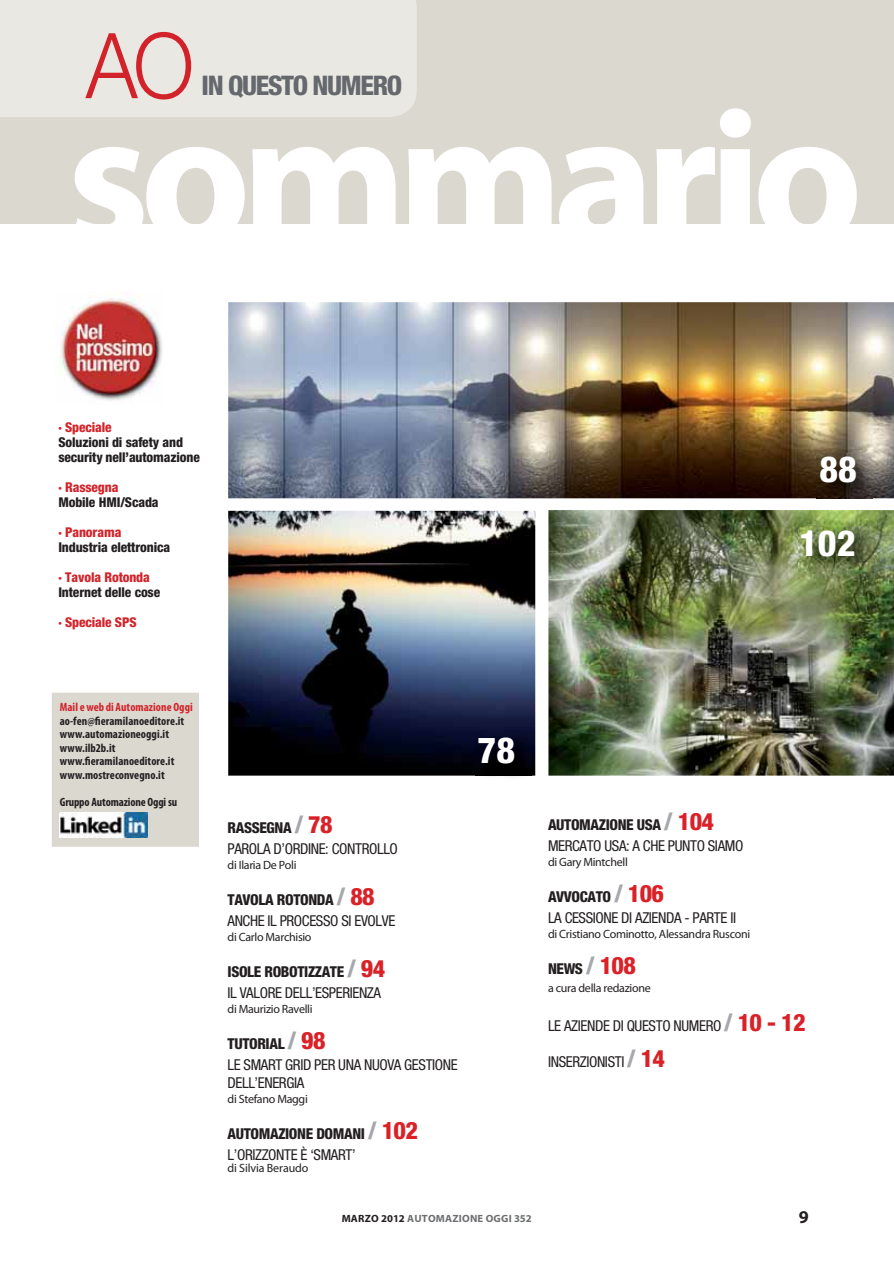
<style>
.page{position:relative;width:894px;height:1264px;background:#fff}
.page>*{position:absolute;margin:0;border:0;box-sizing:border-box;transform-origin:0 0}
.t1{font:700 192.45px "Myriad Pro";letter-spacing:-.05em;color:#fff}
.t2{font:300 90.9px "Helvetica Neue LT";color:#d2232a;scale:.9 1}
.t3{font:800 condensed 36px "Helvetica Neue LT";color:#fff}
.t4{font:800 condensed 27px "Helvetica Neue LT";letter-spacing:-.05em;color:#65696e}
.t5{font:700 18px "Myriad Pro";color:#231f20}
.t6{font:condensed 15px/21px "Helvetica Neue LT";letter-spacing:-.025em;color:#231f20}
.t7{font:800 condensed 15px "Helvetica Neue LT";color:#231f20}
.t8{font:800 condensed 13.5px/15px "Helvetica Neue LT";letter-spacing:-.01em;color:#231f20}
.t9{font:800 condensed 13.5px "Helvetica Neue LT";letter-spacing:-.01em;color:#d2232a}
.t10{font:12px "Myriad Pro";letter-spacing:-.025em;color:#231f20}
.t11{font:700 condensed 12px/13.5px "Myriad Pro";letter-spacing:.005em;color:#231f20}
.t12{font:700 condensed 12px "Myriad Pro";letter-spacing:.005em;color:#d2232a}
.t13{font:700 10.5px "Myriad Pro";letter-spacing:.02em;color:#6d6e70}
.s1{font-weight:800}
.s2{font-weight:800;font-size:24px;color:#a6a8ac}
.s3{font-weight:800;font-size:24px;color:#da2128}
.s4{font-size:24px;color:#a6a8ac}
.s5{font-size:24px;color:#da2128}
.s6{color:#231f20}
</style>
<div class="page">
<div style="left:0;top:0;width:894px;height:224px;background:#dbd8d0"></div>
<div style="left:0;top:0;width:417px;height:117px;background:#eae8e3"></div>
<img style="left:59px;top:298px;width:103px;height:103px">
<img style="left:228px;top:511px;width:307px;height:264px">
<img style="left:475px;top:734px;width:56px;height:44px">
<img style="left:228px;top:302px;width:666px;height:196px">
<img style="left:816px;top:453px;width:57px;height:46px">
<div style="left:52px;top:692px;width:147px;height:154px;background:#dbd8d0"></div>
<svg style="left:59px;top:813px;width:2px;height:24px"></svg>
<img style="left:61px;top:813px;width:86px;height:24px">
<img style="left:548px;top:510px;width:346px;height:265px">
<img style="left:798px;top:526px;width:72px;height:47px">
<h2 class="t2" style="left:86px;top:33px;width:122px">AO</h2>
<h3 class="t4" style="left:202px;top:76px;width:202px">IN QUESTO NUMERO</h3>
<h1 class="t1" style="left:66px;top:64px;width:798px">sommario</h1>
<p class="t9" style="left:58px;top:422px;width:55px">· Speciale</p>
<p class="t8" style="left:58px;top:436px;width:143px">Soluzioni di safety and security nell’automazione</p>
<p class="t9" style="left:58px;top:482px;width:62px">· Rassegna</p>
<p class="t8" style="left:58px;top:496px;width:102px">Mobile HMI/Scada</p>
<p class="t9" style="left:58px;top:527px;width:65px">· Panorama</p>
<p class="t8" style="left:58px;top:541px;width:113px">Industria elettronica</p>
<p class="t9" style="left:58px;top:572px;width:93px">· Tavola Rotonda</p>
<p class="t8" style="left:58px;top:586px;width:103px">Internet delle cose</p>
<p class="t9" style="left:58px;top:617px;width:80px">· Speciale SPS</p>
<h3 class="t3" style="left:819px;top:457px;width:39px">88</h3>
<h3 class="t3" style="left:799px;top:530px;width:58px">102</h3>
<p class="t12" style="left:60px;top:703px;width:134px">Mail e web di Automazione Oggi</p>
<p class="t11" style="left:60px;top:715px;width:126px">ao-fen@fieramilanoeditore.it www.automazioneoggi.it www.ilb2b.it www.fieramilanoeditore.it www.mostreconvegno.it</p>
<p class="t11" style="left:60px;top:796px;width:119px">Gruppo Automazione Oggi su</p>
<p class="t6" style="left:227px;top:818px;width:172px"><span class="s1">RASSEGNA</span> <span class="s2">/</span> <span class="s3">78<br></span>PAROLA D’ORDINE: CONTROLLO</p>
<p class="t10" style="left:227px;top:860px;width:71px">di Ilaria De Poli</p>
<p class="t6" style="left:227px;top:890px;width:169px"><span class="s1">TAVOLA ROTONDA</span> <span class="s2">/</span> <span class="s3">88<br></span>ANCHE IL PROCESSO SI EVOLVE</p>
<p class="t10" style="left:227px;top:932px;width:85px">di Carlo Marchisio</p>
<p class="t6" style="left:227px;top:962px;width:159px"><span class="s1">ISOLE ROBOTIZZATE</span> <span class="s2">/</span> <span class="s3">94<br></span>IL VALORE DELL’ESPERIENZA</p>
<p class="t10" style="left:227px;top:1004px;width:87px">di Maurizio Ravelli</p>
<p class="t6" style="left:227px;top:1034px;width:232px"><span class="s1">TUTORIAL</span> <span class="s2">/</span> <span class="s3">98<br></span>LE SMART GRID PER UNA NUOVA GESTIONE</p>
<p class="t6" style="left:227px;top:1073px;width:78px">DELL’ENERGIA</p>
<p class="t10" style="left:227px;top:1094px;width:82px">di Stefano Maggi</p>
<p class="t6" style="left:227px;top:1124px;width:192px"><span class="s1">AUTOMAZIONE DOMANI</span> <span class="s2">/</span> <span class="s3">102<br></span>L’ORIZZONTE È ‘SMART’</p>
<p class="t10" style="left:227px;top:1163px;width:82px">di Silvia Beraudo</p>
<h3 class="t3" style="left:477px;top:738px;width:39px">78</h3>
<p class="t6" style="left:548px;top:816px;width:197px"><span class="s1">AUTOMAZIONE USA</span> <span class="s2">/</span> <span class="s3">104<br></span>MERCATO USA: A CHE PUNTO SIAMO</p>
<p class="t10" style="left:548px;top:857px;width:81px">di Gary Mintchell</p>
<p class="t6" style="left:548px;top:888px;width:189px"><span class="s1">AVVOCATO</span> <span class="s2">/</span> <span class="s3">106<br></span>LA CESSIONE DI AZIENDA - PARTE II</p>
<p class="t10" style="left:548px;top:929px;width:204px">di Cristiano Cominotto, Alessandra Rusconi</p>
<p class="t7" style="left:548px;top:963px;width:89px">NEWS <span class="s4">/</span> <span class="s5">108</span></p>
<p class="t10" style="left:548px;top:983px;width:104px">a cura della redazione</p>
<p class="t6" style="left:548px;top:1017px;width:259px">LE AZIENDE DI QUESTO NUMERO <span class="s2">/</span> <span class="s3">10 - 12</span></p>
<p class="t6" style="left:548px;top:1053px;width:119px">INSERZIONISTI <span class="s2">/</span> <span class="s3">14</span></p>
<p class="t13" style="left:342px;top:1211px;width:192px"><span class="s6">MARZO 2012</span> AUTOMAZIONE OGGI 352</p>
<p class="t5" style="left:799px;top:1206px;width:11px">9</p>
</div>
